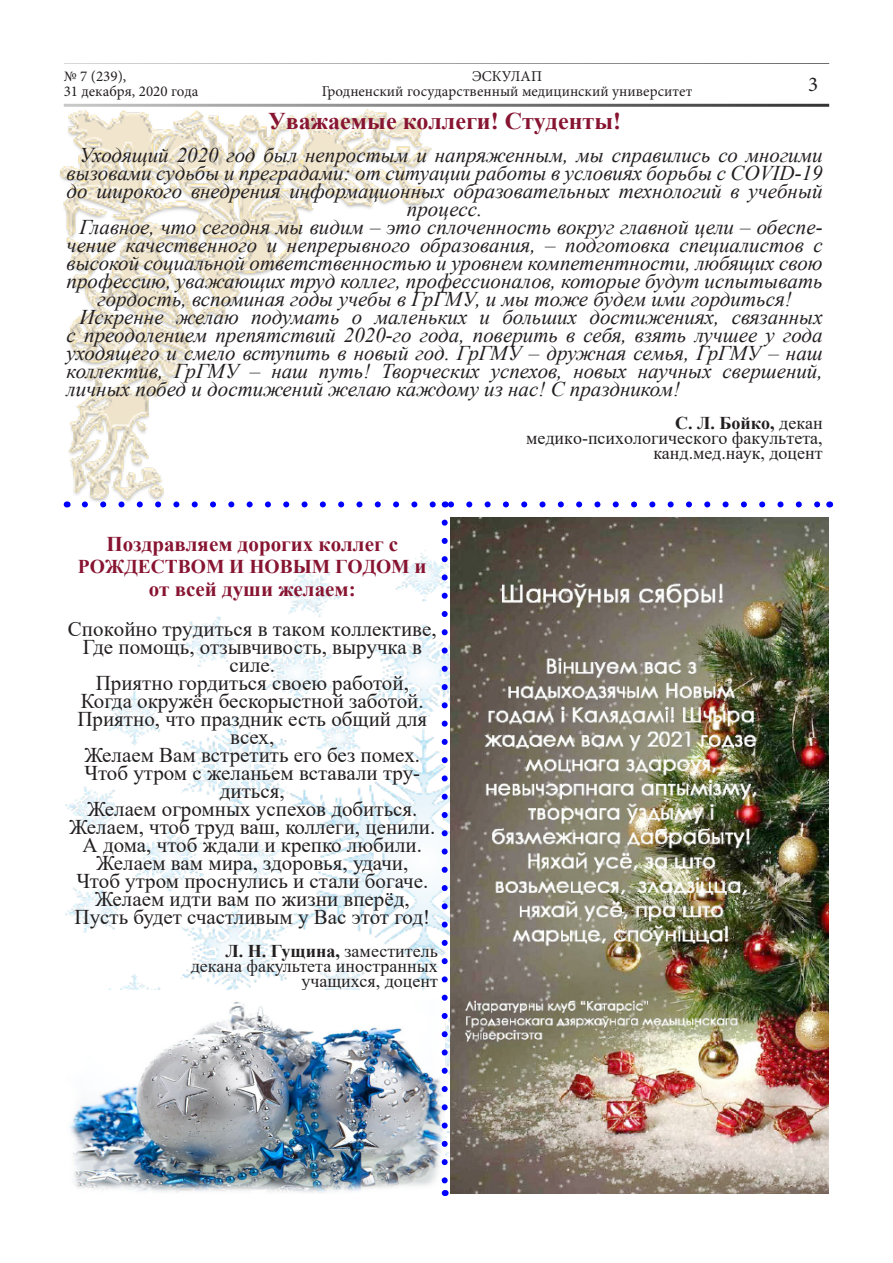
<style>
.page{position:relative;width:893px;height:1263px;background:#fff}
.page>*{position:absolute;margin:0;border:0;box-sizing:border-box;transform-origin:0 0}
.t1{font:700 24px "Times New Roman";color:#871431}
.t2{font:italic 21px/18px "Times New Roman";color:#231f20;text-align:justify}
.t3{font:21px/18px "Times New Roman";color:#231f20;text-align:center}
.t4{font:700 21px "Times New Roman";color:#871431}
.t5{font:21px "Minion Pro";color:#231f20}
.t6{font:700 19.5px "Times New Roman";color:#871431}
.t7{font:18px "Times New Roman";color:#231f20}
.t8{font:700 18px "Times New Roman";color:#231f20}
.t9{font:15px/15px "Minion Pro";color:#231f20}
.s1{font-weight:400}
.s2{font-size:21px}
</style>
<div class="page">
<hr style="left:64px;top:104px;width:765px;height:3px;background:#000">
<hr style="left:64px;top:64px;width:765px;height:1px;background:#000">
<img style="left:60px;top:63px;width:452px;height:445px">
<img style="left:65px;top:517px;width:764px;height:669px">
<img style="left:67px;top:990px;width:378px;height:203px">
<svg style="left:442px;top:523px;width:6px;height:661px"></svg>
<svg style="left:85px;top:501px;width:735px;height:6px"></svg>
<img style="left:451px;top:518px;width:378px;height:675px">
<p class="t9" style="left:64px;top:69px;width:136px">№ 7 (239),<br>31 декабря, 2020 года</p>
<p class="t9" style="left:322px;top:69px;width:372px;text-align:center">ЭСКУЛАП<br>Гродненский государственный медицинский университет</p>
<p class="t1" style="left:268px;top:104px;width:354px">Уважаемые коллеги! Студенты!</p>
<p class="t2" style="left:79px;top:146px;width:745px">Уходящий 2020 год был непростым и напряженным, мы справились со многими</p>
<p class="t2" style="left:67px;top:164px;width:757px">вызовами судьбы и преградами: от ситуации работы в условиях борьбы с COVID-19</p>
<p class="t2" style="left:67px;top:182px;width:757px">до широкого внедрения информационных образовательных технологий в учебный</p>
<p class="t2" style="left:407px;top:200px;width:77px">процесс.</p>
<p class="t2" style="left:79px;top:218px;width:745px">Главное, что сегодня мы видим – это сплоченность вокруг главной цели – обеспе-</p>
<p class="t2" style="left:67px;top:236px;width:758px">чение качественного и непрерывного образования, – подготовка специалистов с</p>
<p class="t2" style="left:67px;top:254px;width:757px">высокой социальной ответственностью и уровнем компетентности, любящих свою</p>
<p class="t2" style="left:67px;top:272px;width:757px">профессию, уважающих труд коллег, профессионалов, которые будут испытывать</p>
<p class="t2" style="left:97px;top:290px;width:696px">гордость, вспоминая годы учебы в ГрГМУ, и мы тоже будем ими гордиться!</p>
<p class="t2" style="left:67px;top:308px;width:758px;text-indent:13px">Искренне желаю подумать о маленьких и больших достижениях, связанных с преодолением препятствий 2020-го года, поверить в себя, взять лучшее у года уходящего и смело вступить в новый год. ГрГМУ – дружная семья, ГрГМУ – наш коллектив, ГрГМУ – наш путь! Творческих успехов, новых научных свершений, личных побед и достижений желаю каждому из нас! С праздником!</p>
<p class="t8" style="left:675px;top:410px;width:149px">С. Л. Бойко, <span class="s1">декан</span></p>
<p class="t7" style="left:526px;top:425px;width:298px">медико-психологического факультета,</p>
<p class="t7" style="left:653px;top:440px;width:171px">канд.мед.наук, доцент</p>
<p class="t5" style="left:808px;top:70px;width:12px">3</p>
<p class="t4" style="left:106px;top:528px;width:293px">Поздравляем дорогих коллег с</p>
<p class="t6" style="left:78px;top:552px;width:350px">РОЖДЕСТВОМ И НОВЫМ ГОДОМ <span class="s2">и</span></p>
<p class="t4" style="left:149px;top:573px;width:209px">от всей души желаем:</p>
<p class="t3" style="left:68px;top:619px;width:370px">Спокойно трудиться в таком коллективе,<br>Где помощь, отзывчивость, выручка в силе.<br>Приятно гордиться своею работой,<br>Когда окружён бескорыстной заботой.<br>Приятно, что праздник есть общий для всех,<br>Желаем Вам встретить его без помех.<br>Чтоб утром с желаньем вставали тру&shy;диться,<br>Желаем огромных успехов добиться.<br>Желаем, чтоб труд ваш, коллеги, ценили.<br>А дома, чтоб ждали и крепко любили.<br>Желаем вам мира, здоровья, удачи,<br>Чтоб утром проснулись и стали богаче.<br>Желаем идти вам по жизни вперёд,<br>Пусть будет счастливым у Вас этот год!</p>
<p class="t8" style="left:225px;top:938px;width:214px">Л. Н. Гущина, <span class="s1">заместитель</span></p>
<p class="t7" style="left:191px;top:953px;width:249px">декана факультета иностранных</p>
<p class="t7" style="left:301px;top:968px;width:138px">учащихся, доцент</p>
</div>
